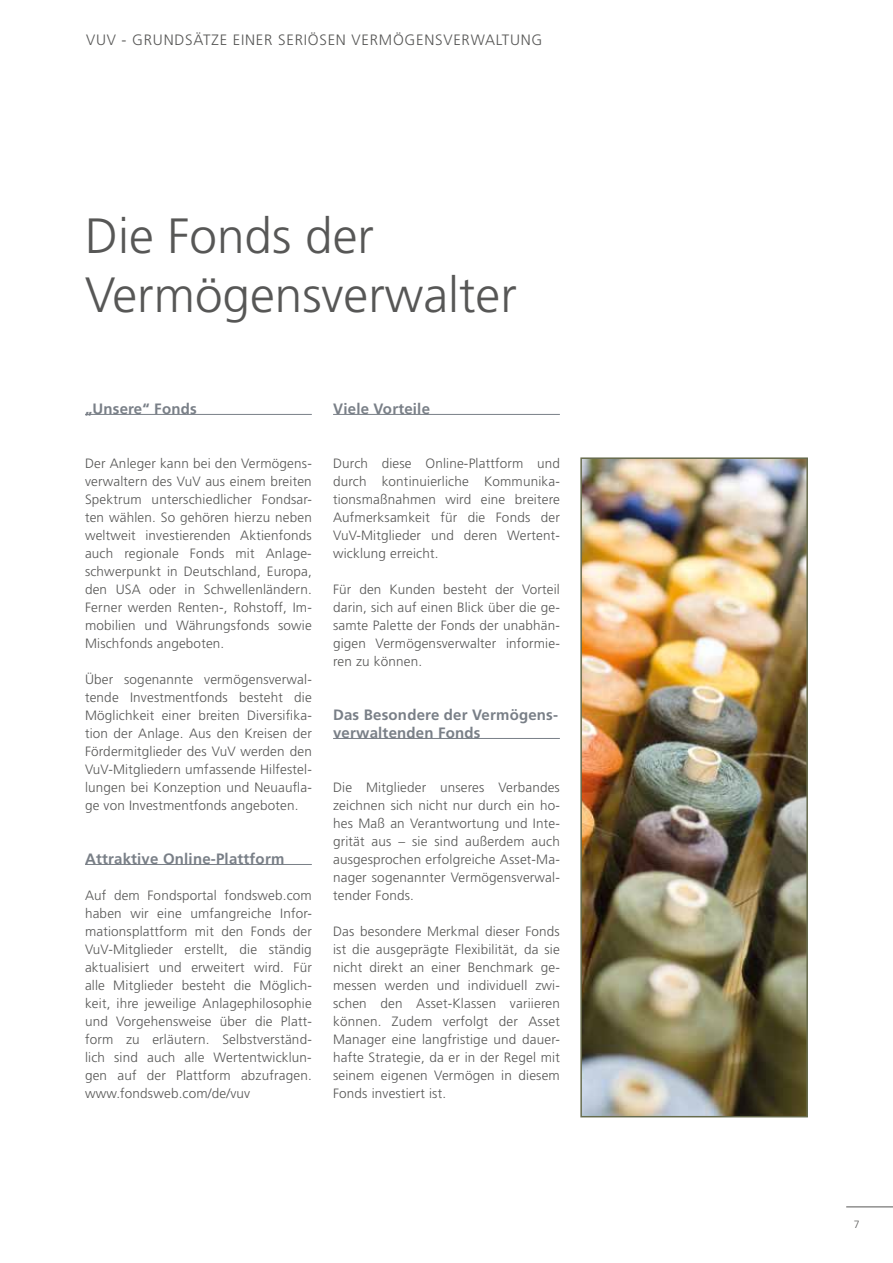
<style>
.page{position:relative;width:893px;height:1263px;background:#fff}
.page>*{position:absolute;margin:0;border:0;box-sizing:border-box;transform-origin:0 0}
.t1{font:300 49.5px/59.4px "Frutiger LT Std";color:#575756}
.t2{font:700 15px/18px "Frutiger LT Std";letter-spacing:.015em;color:#797f87}
.t3{font:300 15px "Frutiger LT Std";letter-spacing:.05em;color:#575756}
.t4{font:300 13.5px/18px "Frutiger LT Std";letter-spacing:.015em;color:#575756;text-align:justify}
.t5{font:300 10.5px "Frutiger LT Std";color:#575756}
</style>
<div class="page">
<hr style="left:846px;top:1206px;width:47px;height:1px;background:#575756">
<hr style="left:85px;top:414px;width:227px;height:1px;background:#797f87">
<hr style="left:85px;top:864px;width:227px;height:1px;background:#797f87">
<img style="left:583px;top:460px;width:222px;height:654px">
<div style="left:580px;top:457px;width:228px;height:660px;border:2px solid #676c4e"></div>
<hr style="left:333px;top:414px;width:227px;height:1px;background:#797f87">
<hr style="left:333px;top:738px;width:227px;height:1px;background:#797f87">
<p class="t3" style="left:86px;top:32px;width:458px">VUV - GRUNDSÄTZE EINER SERIÖSEN VERMÖGENSVERWALTUNG</p>
<h1 class="t1" style="left:85px;top:207px;width:433px">Die Fonds der<br>Vermögensverwalter</h1>
<p class="t2" style="left:85px;top:400px;width:113px">„Unsere“ Fonds</p>
<p class="t4" style="left:85px;top:455px;width:228px">Der Anleger kann bei den Vermögens&shy;verwaltern des VuV aus einem breiten Spektrum unterschiedlicher Fondsar&shy;ten wählen. So gehören hierzu neben weltweit investierenden Aktienfonds auch regionale Fonds mit Anlage&shy;schwerpunkt in Deutschland, Europa, den USA oder in Schwellenländern.<br>Ferner werden Renten-, Rohstoff, Im&shy;mobilien und Währungsfonds sowie Mischfonds angeboten.</p>
<p class="t4" style="left:85px;top:670px;width:228px">Über sogenannte vermögensverwal&shy;tende Investmentfonds besteht die Möglichkeit einer breiten Diversifika&shy;tion der Anlage. Aus den Kreisen der Fördermitglieder des VuV werden den VuV-Mitgliedern umfassende Hilfestel&shy;lungen bei Konzeption und Neuaufla&shy;ge von Investmentfonds angeboten.</p>
<p class="t2" style="left:85px;top:850px;width:201px">Attraktive Online-Plattform</p>
<p class="t4" style="left:85px;top:887px;width:228px">Auf dem Fondsportal fondsweb.com haben wir eine umfangreiche Infor&shy;mationsplattform mit den Fonds der VuV-Mitglieder erstellt, die ständig aktualisiert und erweitert wird. Für alle Mitglieder besteht die Möglich&shy;keit, ihre jeweilige Anlagephilosophie und Vorgehensweise über die Platt&shy;form zu erläutern. Selbstverständ&shy;lich sind auch alle Wertentwicklun&shy;gen auf der Plattform abzufragen. www.fondsweb.com/de/vuv</p>
<p class="t2" style="left:333px;top:400px;width:98px">Viele Vorteile</p>
<p class="t4" style="left:333px;top:455px;width:228px">Durch diese Online-Plattform und durch kontinuierliche Kommunika&shy;tionsmaßnahmen wird eine breitere Aufmerksamkeit für die Fonds der VuV-Mitglieder und deren Wertent&shy;wicklung erreicht.</p>
<p class="t4" style="left:333px;top:581px;width:228px">Für den Kunden besteht der Vorteil darin, sich auf einen Blick über die ge&shy;samte Palette der Fonds der unabhän&shy;gigen Vermögensverwalter informie&shy;ren zu können.</p>
<p class="t2" style="left:333px;top:706px;width:227px">Das Besondere der Vermögens&shy;verwaltenden Fonds</p>
<p class="t4" style="left:333px;top:779px;width:228px">Die Mitglieder unseres Verbandes zeichnen sich nicht nur durch ein ho&shy;hes Maß an Verantwortung und Inte&shy;grität aus – sie sind außerdem auch ausgesprochen erfolgreiche Asset-Ma&shy;nager sogenannter Vermögensverwal&shy;tender Fonds.</p>
<p class="t4" style="left:333px;top:923px;width:228px">Das besondere Merkmal dieser Fonds ist die ausgeprägte Flexibilität, da sie nicht direkt an einer Benchmark ge&shy;messen werden und individuell zwi&shy;schen den Asset-Klassen variieren können. Zudem verfolgt der Asset Manager eine langfristige und dauer&shy;hafte Strategie, da er in der Regel mit seinem eigenen Vermögen in diesem Fonds investiert ist.</p>
<p class="t5" style="left:854px;top:1219px;width:7px">7</p>
</div>
